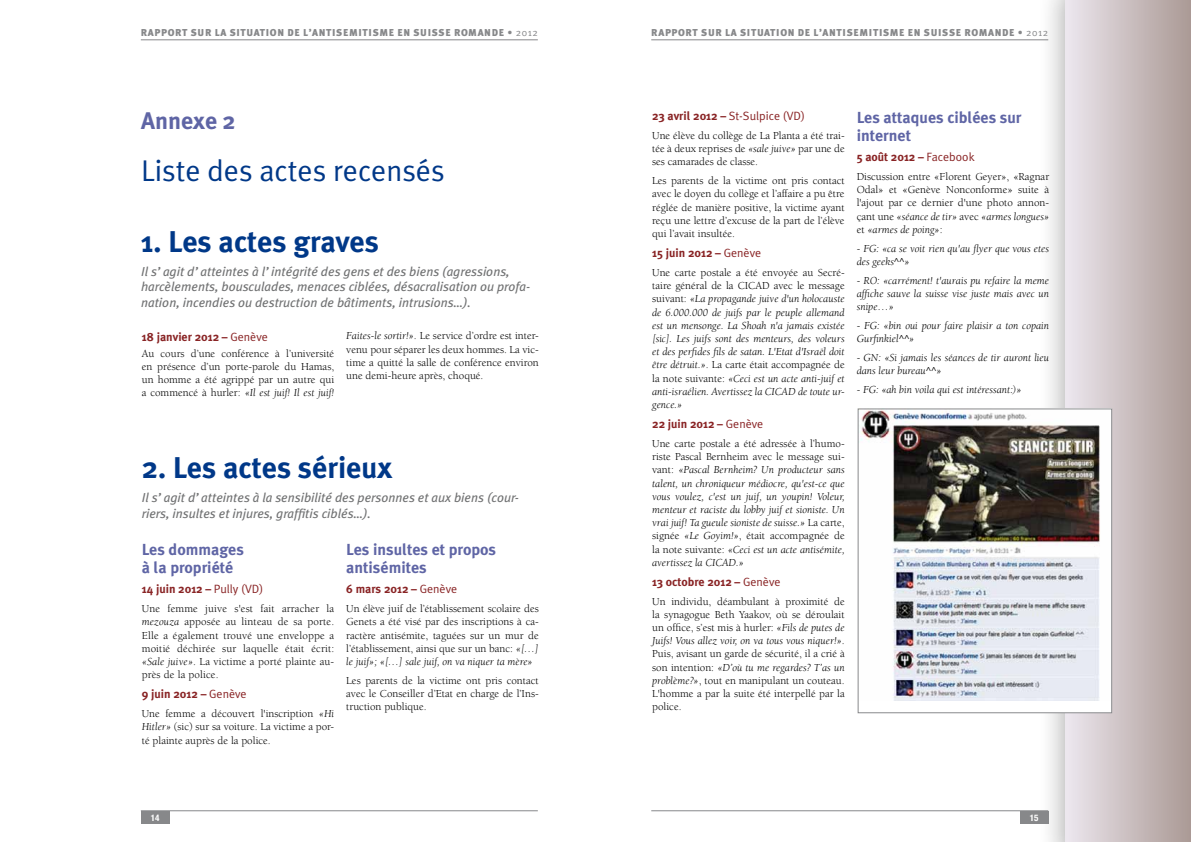
<style>
.page{position:relative;width:1191px;height:842px;background:#fff}
.page>*{position:absolute;margin:0;border:0;box-sizing:border-box;transform-origin:0 0}
.t1{font:700 30px "Meta Plus";color:#003888}
.t2{font:30px "Meta Plus Normal";color:#003888}
.t3{font:700 24px "Meta Plus";color:#5f65a5}
.t4{font:700 16px/18px "Meta Plus";color:#5f65a5}
.t5{font:italic 13px/15.6px "Meta Plus";color:#707172}
.t6{font:700 12px "Meta Plus";color:#892425}
.t7{font:12px "Meta Plus Normal";color:#892425}
.t8{font:11px/13.2px "Berkeley";color:#000;text-align:justify}
.t9{font:italic 11px/13.2px "Berkeley";color:#000;text-align:justify}
.t10{font:900 10px "Meta Plus";letter-spacing:.065em;color:#87888a}
.t11{font:700 condensed 9px "Helvetica Neue";color:#fff}
.s1{font-family:"Meta Plus Normal";font-weight:400}
.s2{font-style:italic}
.s3{font-family:"Meta Plus";font-weight:700}
.s4{font-style:normal}
</style>
<div class="page">
<hr style="left:141px;top:40px;width:397px;height:1px;background:#87888a">
<hr style="left:141px;top:810px;width:397px;height:1px;background:#87888a">
<div style="left:141px;top:811px;width:28px;height:12px;background:#87888a"></div>
<div style="left:1035px;top:0;width:156px;height:842px;background:#000;opacity:.32"></div>
<div style="left:1065px;top:0;width:126px;height:842px;background:linear-gradient(to right,#ede7ee,#ab9a95)"></div>
<hr style="left:651px;top:40px;width:397px;height:1px;background:#87888a">
<hr style="left:651px;top:810px;width:397px;height:1px;background:#87888a">
<div style="left:1020px;top:811px;width:28px;height:12px;background:#87888a"></div>
<div style="left:858px;top:409px;width:253px;height:304px;background:#fff"></div>
<img style="left:860px;top:411px;width:240px;height:289px">
<div style="left:857px;top:409px;width:255px;height:304px;border:1px solid #898a8c"></div>
<p class="t10" style="left:141px;top:27px;width:398px">RAPPORT SUR LA SITUATION DE L’ANTISEMITISME EN SUISSE ROMANDE • <span class="s1">2012</span></p>
<h2 class="t3" style="left:141px;top:107px;width:96px">Annexe 2</h2>
<h1 class="t2" style="left:141px;top:153px;width:305px">Liste des actes recensés</h1>
<h1 class="t1" style="left:141px;top:224px;width:239px">1. Les actes graves</h1>
<p class="t5" style="left:141px;top:263px;width:390px">Il s’agit d’atteintes à l’intégrité des gens et des biens (agressions, harcèlements, bousculades, menaces ciblées, désacralisation ou profa&shy;nation, incendies ou destruction de bâtiments, intrusions…).</p>
<p class="t6" style="left:142px;top:330px;width:128px">18 janvier 2012 – <span class="s1">Genève</span></p>
<p class="t8" style="left:142px;top:347px;width:194px">Au cours d’une conférence à l’université en présence d’un porte-parole du Hamas, un homme a été agrippé par un autre qui a commencé à hurler: <span class="s2">«Il est juif! Il est juif!</span></p>
<p class="t8" style="left:346px;top:330px;width:194px"><span class="s2">Faites-le sortir!»</span>. Le service d’ordre est inter&shy;venu pour séparer les deux hommes. La vic&shy;time a quitté la salle de conférence environ une demi-heure après, choqué.</p>
<h1 class="t1" style="left:142px;top:450px;width:252px">2. Les actes sérieux</h1>
<p class="t5" style="left:142px;top:490px;width:379px">Il s’agit d’atteintes à la sensibilité des personnes et aux biens (cour&shy;riers, insultes et injures, graffitis ciblés…).</p>
<h3 class="t4" style="left:142px;top:541px;width:104px">Les dommages à la propriété</h3>
<p class="t6" style="left:142px;top:582px;width:123px">14 juin 2012 – <span class="s1">Pully (VD)</span></p>
<p class="t8" style="left:142px;top:602px;width:194px">Une femme juive s'est fait arracher la <span class="s2">mezouza</span> apposée au linteau de sa porte.<br>Elle a également trouvé une enveloppe a moitié déchirée sur laquelle était écrit: <span class="s2">«Sale juive»</span>. La victime a porté plainte au&shy;près de la police.</p>
<p class="t6" style="left:142px;top:687px;width:106px">9 juin 2012 – <span class="s1">Genève</span></p>
<p class="t8" style="left:142px;top:707px;width:194px">Une femme a découvert l'inscription <span class="s2">«Hi Hitler»</span> (sic) sur sa voiture. La victime a por&shy;té plainte auprès de la police.</p>
<h3 class="t4" style="left:346px;top:541px;width:151px">Les insultes et propos antisémites</h3>
<p class="t6" style="left:346px;top:582px;width:112px">6 mars 2012 – <span class="s1">Genève</span></p>
<p class="t8" style="left:346px;top:602px;width:194px">Un élève juif de l’établissement scolaire des Genets a été visé par des inscriptions à ca&shy;ractère antisémite, taguées sur un mur de l’établissement, ainsi que sur un banc: <span class="s2">«[…] le juif»; «[…] sale juif, on va niquer ta mère»</span></p>
<p class="t8" style="left:346px;top:674px;width:194px">Les parents de la victime ont pris contact avec le Conseiller d’Etat en charge de l’Ins&shy;truction publique.</p>
<p class="t11" style="left:151px;top:812px;width:10px">14</p>
<p class="t10" style="left:651px;top:27px;width:398px">RAPPORT SUR LA SITUATION DE L’ANTISEMITISME EN SUISSE ROMANDE • <span class="s1">2012</span></p>
<p class="t7" style="left:652px;top:109px;width:154px"><span class="s3">23 avril 2012 –</span> St-Sulpice (VD)</p>
<p class="t8" style="left:652px;top:129px;width:194px">Une élève du collège de La Planta a été trai&shy;tée à deux reprises de <span class="s2">«sale juive»</span> par une de ses camarades de classe.</p>
<p class="t8" style="left:652px;top:174px;width:194px">Les parents de la victime ont pris contact avec le doyen du collège et l’affaire a pu être réglée de manière positive, la victime ayant reçu une lettre d’excuse de la part de l’élève qui l’avait insultée.</p>
<p class="t6" style="left:652px;top:246px;width:111px">15 juin 2012 – <span class="s1">Genève</span></p>
<p class="t9" style="left:652px;top:266px;width:194px"><span class="s4">Une carte postale a été envoyée au Secré&shy;taire général de la CICAD avec le message suivant:</span> «La propagande juive d'un holocauste de 6.000.000 de juifs par le peuple allemand est un mensonge. La Shoah n'a jamais existée [sic]. Les juifs sont des menteurs, des voleurs et des perfides fils de satan. L'Etat d'Israël doit être détruit.»<span class="s4">. La carte était accompagnée de la note suivante:</span> «Ceci est un acte anti-juif et anti-israélien. Avertissez la CICAD de toute ur&shy;gence.»</p>
<p class="t6" style="left:652px;top:417px;width:113px">22 juin 2012 – <span class="s1">Genève</span></p>
<p class="t9" style="left:652px;top:437px;width:194px"><span class="s4">Une carte postale a été adressée à l’humo&shy;riste Pascal Bernheim avec le message sui&shy;vant:</span> «Pascal Bernheim? Un producteur sans talent, un chroniqueur médiocre, qu'est-ce que vous voulez, c'est un juif, un youpin! Voleur, menteur et raciste du lobby juif et sioniste. Un vrai juif! Ta gueule sioniste de suisse.» <span class="s4">La carte, signée</span> «Le Goyim!»<span class="s4">, était accompagnée de la note suivante:</span> «Ceci est un acte antisémite, avertissez la CICAD.»</p>
<p class="t6" style="left:652px;top:575px;width:130px">13 octobre 2012 – <span class="s1">Genève</span></p>
<p class="t8" style="left:652px;top:595px;width:194px">Un individu, déambulant à proximité de la synagogue Beth Yaakov, où se déroulait un office, s’est mis à hurler: <span class="s2">«Fils de putes de Juifs! Vous allez voir, on va tous vous niquer!»</span>.<br>Puis, avisant un garde de sécurité, il a crié à son intention: <span class="s2">«D’où tu me regardes? T’as un problème?»</span>, tout en manipulant un couteau.<br>L'homme a par la suite été interpellé par la police.</p>
<h3 class="t4" style="left:856px;top:108px;width:166px">Les attaques ciblées sur internet</h3>
<p class="t6" style="left:856px;top:150px;width:119px">5 août 2012 – <span class="s1">Facebook</span></p>
<p class="t8" style="left:856px;top:170px;width:194px">Discussion entre «Florent Geyer», «Ragnar Odal» et «Genève Nonconforme» suite à l'ajout par ce dernier d'une photo annon&shy;çant une <span class="s2">«séance de tir»</span> avec <span class="s2">«armes longues» </span>et <span class="s2">«armes de poing»</span>:</p>
<p class="t9" style="left:856px;top:242px;width:194px">- FG: «ca se voit rien qu'au flyer que vous etes des geeks^^»</p>
<p class="t9" style="left:856px;top:274px;width:194px">- RO: «carrément! t'aurais pu refaire la meme affiche sauve la suisse vise juste mais avec un snipe…»</p>
<p class="t9" style="left:856px;top:319px;width:194px">- FG: «bin oui pour faire plaisir a ton copain<br>Gurfinkiel^^»</p>
<p class="t9" style="left:856px;top:351px;width:194px">- GN: «Si jamais les séances de tir auront lieu dans leur bureau^^»</p>
<p class="t9" style="left:856px;top:383px;width:166px">- FG: «ah bin voila qui est intéressant:)»</p>
<p class="t11" style="left:1029px;top:812px;width:10px">15</p>
</div>
